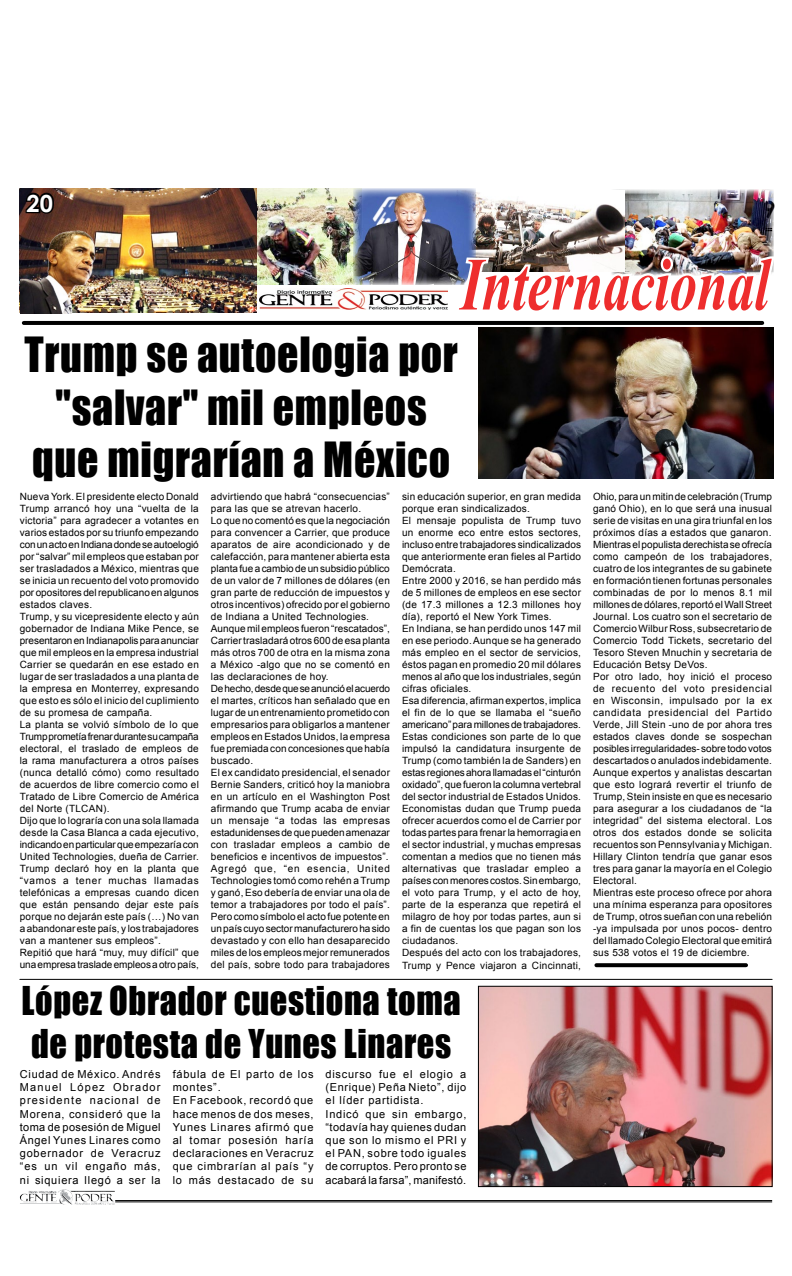
<style>
.page{position:relative;width:792px;height:1276px;background:#fff}
.page>*{position:absolute;margin:0;border:0;box-sizing:border-box;transform-origin:0 0}
.t1{font:italic 700 75px "Times New Roman";color:#ee2d2d;scale:.73 1}
.t2{font:44.5px/52.5px "Impact";letter-spacing:.02em;color:#000;text-align:center;scale:.94 1}
.t3{font:36.5px/43px "Impact";letter-spacing:.02em;color:#000;scale:.94 1}
.t4{font:700 25.2px "Century Gothic";color:#fff;scale:1.14 1}
.t5{font:700 23.6px "Century Gothic";color:#fff}
.t6{font:11px/13.2px "Arial";letter-spacing:.07em;color:#000}
.t7{font:10px/12px "Arial";letter-spacing:.025em;color:#000}
</style>
<div class="page">
<hr style="left:115px;top:1200px;width:657px;height:1px;background:#000">
<hr style="left:115px;top:1201px;width:657px;height:1px;background:#000">
<img style="left:58px;top:1189px;width:14px;height:13px">
<img style="left:256px;top:188px;width:97px;height:97px">
<img style="left:353px;top:188px;width:100px;height:97px">
<img style="left:453px;top:188px;width:321px;height:179px">
<img style="left:20px;top:188px;width:236px;height:124px">
<img style="left:260px;top:288px;width:187px;height:22px">
<img style="left:21px;top:216px;width:142px;height:97px">
<svg style="left:19px;top:189px;width:42px;height:42px;background:#3d211b"></svg>
<hr style="left:24px;top:321px;width:738px;height:4px;background:#000">
<svg style="left:596px;top:963px;width:150px;height:4px"></svg>
<img style="left:478px;top:328px;width:295px;height:151px">
<hr style="left:20px;top:979px;width:752px;height:1px;background:#000">
<img style="left:480px;top:987px;width:291px;height:198px">
<div style="left:478px;top:985px;width:295px;height:202px;border:1px solid #000"></div>
<h3 class="t5" style="left:27px;top:185px;width:28px">20</h3>
<h3 class="t4" style="left:20px;top:188px;width:30px">20</h3>
<h1 class="t1" style="left:461px;top:232px;width:425px">Internacional</h1>
<h2 class="t2" style="left:24px;top:327px;width:463px">Trump se autoelogia por "salvar" mil empleos que migrarían a México</h2>
<p class="t7" style="left:20px;top:490px;width:181px">Nueva York. El presidente electo Donald Trump arrancó hoy una “vuelta de la victoria” para agradecer a votantes en varios estados por su triunfo empezando con un acto en Indiana donde se autoelogió por “salvar” mil empleos que estaban por ser trasladados a México, mientras que se inicia un recuento del voto promovido por opositores del republicano en algunos estados claves.<br>Trump, y su vicepresidente electo y aún gobernador de Indiana Mike Pence, se presentaron en Indianapolis para anunciar que mil empleos en la empresa industrial Carrier se quedarán en ese estado en lugar de ser trasladados a una planta de la empresa en Monterrey, expresando que esto es sólo el inicio del cuplimiento de su promesa de campaña.<br>La planta se volvió símbolo de lo que Trump prometía frenar durante su campaña electoral, el traslado de empleos de la rama manufacturera a otros países (nunca detalló cómo) como resultado de acuerdos de libre comercio como el Tratado de Libre Comercio de América del Norte (TLCAN).<br>Dijo que lo lograría con una sola llamada desde la Casa Blanca a cada ejecutivo, indicando en particular que empezaría con United Technologies, dueña de Carrier.<br>Trump declaró hoy en la planta que “vamos a tener muchas llamadas telefónicas a empresas cuando dicen que están pensando dejar este país porque no dejarán este país (…) No van a abandonar este país, y los trabajadores van a mantener sus empleos”.<br>Repitió que hará “muy, muy difícil” que una empresa traslade empleos a otro país,</p>
<p class="t7" style="left:211px;top:490px;width:181px">advirtiendo que habrá “consecuencias” para las que se atrevan hacerlo.<br>Lo que no comentó es que la negociación para convencer a Carrier, que produce aparatos de aire acondicionado y de calefacción, para mantener abierta esta planta fue a cambio de un subsidio público de un valor de 7 millones de dólares (en gran parte de reducción de impuestos y otros incentivos) ofrecido por el gobierno de Indiana a United Technologies.<br>Aunque mil empleos fueron “rescatados”, Carrier trasladará otros 600 de esa planta más otros 700 de otra en la misma zona a México -algo que no se comentó en las declaraciones de hoy.<br>De hecho, desde que se anunció el acuerdo el martes, críticos han señalado que en lugar de un entrenamiento prometido con empresarios para obligarlos a mantener empleos en Estados Unidos, la empresa fue premiada con concesiones que había buscado.<br>El ex candidato presidencial, el senador Bernie Sanders, criticó hoy la maniobra en un artículo en el Washington Post afirmando que Trump acaba de enviar un mensaje “a todas las empresas estadunidenses de que pueden amenazar con trasladar empleos a cambio de beneficios e incentivos de impuestos”.<br>Agregó que, “en esencia, United Technologies tomó como rehén a Trump y ganó, Eso debería de enviar una ola de temor a trabajadores por todo el país”.<br>Pero como símbolo el acto fue potente en un país cuyo sector manufacturero ha sido devastado y con ello han desaparecido miles de los empleos mejor remunerados del país, sobre todo para trabajadores</p>
<p class="t7" style="left:402px;top:490px;width:181px">sin educación superior, en gran medida porque eran sindicalizados.<br>El mensaje populista de Trump tuvo un enorme eco entre estos sectores, incluso entre trabajadores sindicalizados que anteriormente eran fieles al Partido Demócrata.<br>Entre 2000 y 2016, se han perdido más de 5 millones de empleos en ese sector (de 17.3 millones a 12.3 millones hoy día), reportó el New York Times.<br>En Indiana, se han perdido unos 147 mil en ese periodo. Aunque se ha generado más empleo en el sector de servicios, éstos pagan en promedio 20 mil dólares menos al año que los industriales, según cifras oficiales.<br>Esa diferencia, afirman expertos, implica el fin de lo que se llamaba el “sueño americano” para millones de trabajadores.<br>Estas condiciones son parte de lo que impulsó la candidatura insurgente de Trump (como también la de Sanders) en estas regiones ahora llamadas el “cinturón oxidado”, que fueron la columna vertebral del sector industrial de Estados Unidos.<br>Economistas dudan que Trump pueda ofrecer acuerdos como el de Carrier por todas partes para frenar la hemorragia en el sector industrial, y muchas empresas comentan a medios que no tienen más alternativas que trasladar empleo a países con menores costos. Sin embargo, el voto para Trump, y el acto de hoy, parte de la esperanza que repetirá el milagro de hoy por todas partes, aun si a fin de cuentas los que pagan son los ciudadanos.<br>Después del acto con los trabajadores, Trump y Pence viajaron a Cincinnati,</p>
<p class="t7" style="left:593px;top:490px;width:181px">Ohio, para un mitin de celebración (Trump ganó Ohio), en lo que será una inusual serie de visitas en una gira triunfal en los próximos días a estados que ganaron.<br>Mientras el populista derechista se ofrecía como campeón de los trabajadores, cuatro de los integrantes de su gabinete en formación tienen fortunas personales combinadas de por lo menos 8.1 mil millones de dólares, reportó el Wall Street Journal. Los cuatro son el secretario de Comercio Wilbur Ross, subsecretario de Comercio Todd Tickets, secretario del Tesoro Steven Mnuchin y secretaria de Educación Betsy DeVos.<br>Por otro lado, hoy inició el proceso de recuento del voto presidencial en Wisconsin, impulsado por la ex candidata presidencial del Partido Verde, Jill Stein -uno de por ahora tres estados claves donde se sospechan posibles irregularidades- sobre todo votos descartados o anulados indebidamente.<br>Aunque expertos y analistas descartan que esto logrará revertir el triunfo de Trump, Stein insiste en que es necesario para asegurar a los ciudadanos de “la integridad” del sistema electoral. Los otros dos estados donde se solicita recuentos son Pennsylvania y Michigan.<br>Hillary Clinton tendría que ganar esos tres para ganar la mayoría en el Colegio Electoral.<br>Mientras este proceso ofrece por ahora una mínima esperanza para opositores de Trump, otros sueñan con una rebelión -ya impulsada por unos pocos- dentro del llamado Colegio Electoral que emitirá sus 538 votos el 19 de diciembre.</p>
<h3 class="t3" style="left:22px;top:978px;width:469px">López Obrador cuestiona toma de protesta de Yunes Linares</h3>
<p class="t6" style="left:20px;top:1067px;width:142px;text-align:justify">Ciudad de México. Andrés Manuel López Obrador presidente nacional de Morena, consideró que la toma de posesión de Miguel Ángel Yunes Linares como gobernador de Veracruz “es un vil engaño más, ni siquiera llegó a ser la</p>
<p class="t6" style="left:173px;top:1067px;width:142px">fábula de El parto de los montes”.<br>En Facebook, recordó que hace menos de dos meses,<br>Yunes Linares afirmó que al tomar posesión haría declaraciones en Veracruz que cimbrarían al país “y lo más destacado de su</p>
<p class="t6" style="left:326px;top:1067px;width:142px">discurso fue el elogio a (Enrique) Peña Nieto”, dijo el líder partidista.<br>Indicó que sin embargo, “todavía hay quienes dudan que son lo mismo el PRI y el PAN, sobre todo iguales de corruptos. Pero pronto se acabará la farsa”, manifestó.</p>
</div>
